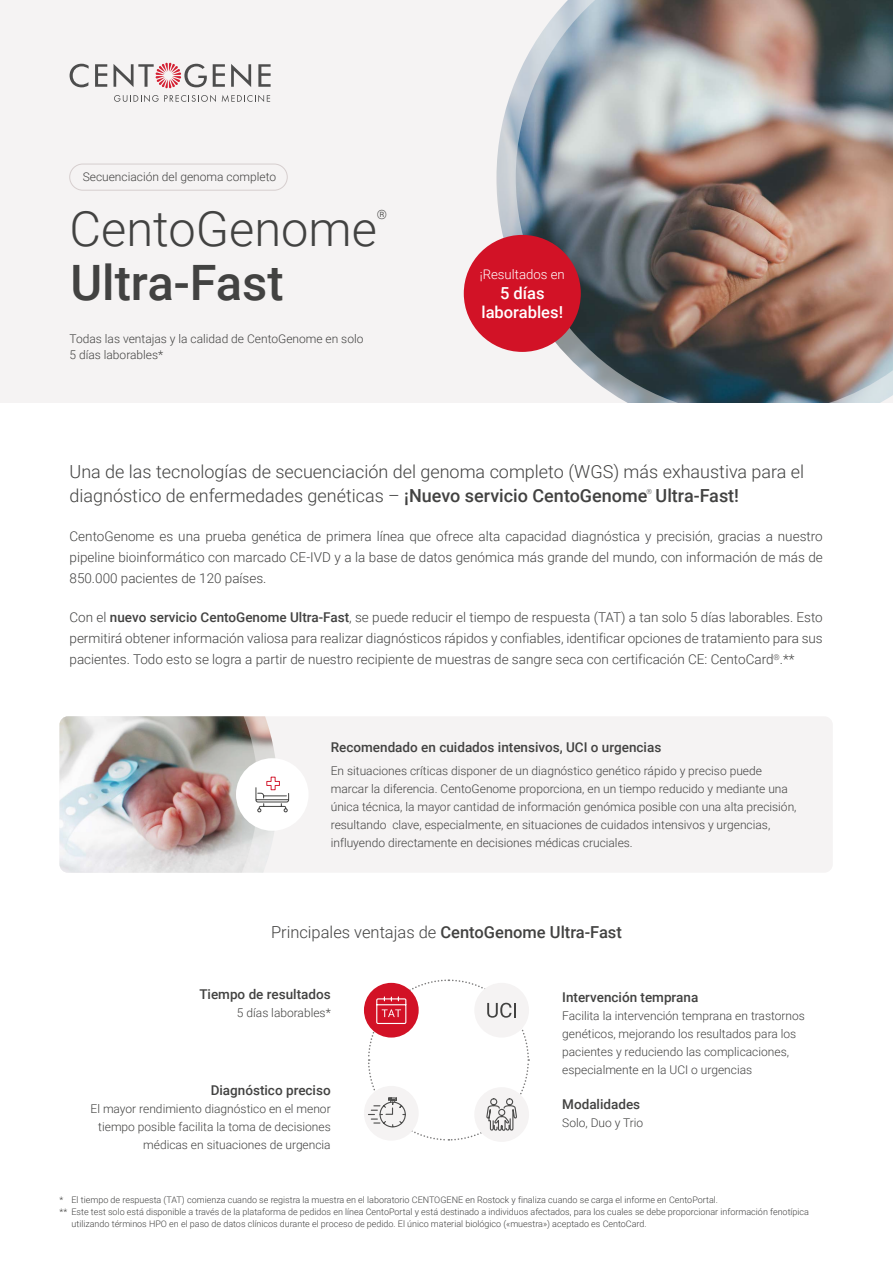
<style>
.page{position:relative;width:893px;height:1263px;background:#fff}
.page>*{position:absolute;margin:0;border:0;box-sizing:border-box;transform-origin:0 0}
.t1{font:300 48.75px "Roboto";color:#424241}
.t2{font:500 48.75px "Roboto";color:#424241}
.t3{font:300 18px/24px "Roboto";color:#424241}
.t4{font:300 16.5px "Roboto";color:#424241}
.t5{font:500 16.5px/19.8px "Roboto";color:#fff;text-align:center}
.t6{font:300 13.5px/21px "Roboto";color:#424241;text-align:justify}
.t7{font:500 13.5px "Roboto";color:#424241}
.t8{font:300 13.2px "Roboto";color:#fff}
.t9{font:300 12.75px "Roboto";color:#424241}
.t10{font:300 12px/18px "Roboto";color:#424241}
.t11{font:300 9px "Roboto";color:#424241}
.t12{font:300 7.05px "Roboto";color:#424241}
.s1{font-weight:500}
</style>
<div class="page">
<div style="left:60px;top:716px;width:773px;height:157px;background:#f5f3f3;border-radius:9px"></div>
<img style="left:258px;top:716px;width:17px;height:156px">
<div style="left:0;top:0;width:893px;height:456px;background:#f5f3f3"></div>
<img style="left:496px;top:80px;width:20px;height:272px">
<img style="left:516px;top:0;width:377px;height:403px">
<div style="left:464px;top:235px;width:117px;height:117px;background:#d21226;border-radius:50%"></div>
<div style="left:0;top:403px;width:893px;height:261px;background:#fff"></div>
<svg style="left:70px;top:64px;width:19px;height:23px"></svg>
<svg style="left:95px;top:64px;width:12px;height:23px"></svg>
<svg style="left:231px;top:64px;width:20px;height:23px"></svg>
<svg style="left:114px;top:63px;width:93px;height:25px"></svg>
<svg style="left:213px;top:64px;width:12px;height:23px"></svg>
<svg style="left:258px;top:64px;width:13px;height:23px"></svg>
<svg style="left:114px;top:95px;width:102px;height:7px"></svg>
<svg style="left:222px;top:95px;width:48px;height:7px"></svg>
<div style="left:70px;top:164px;width:217px;height:26px;border:1px solid #d6cece;border-radius:13px"></div>
<img style="left:60px;top:716px;width:198px;height:157px">
<div style="left:236px;top:758px;width:73px;height:73px;background:#fff;border-radius:50%"></div>
<svg style="left:255px;top:776px;width:35px;height:37px"></svg>
<svg style="left:367px;top:979px;width:163px;height:162px"></svg>
<p class="t10" style="left:83px;top:167px;width:195px">Secuenciación del genoma completo</p>
<p class="t9" style="left:377px;top:206px;width:12px">®</p>
<h1 class="t1" style="left:70px;top:195px;width:309px">CentoGenome</h1>
<h1 class="t2" style="left:70px;top:248px;width:215px">Ultra-Fast</h1>
<p class="t10" style="left:70px;top:330px;width:295px;line-height:16.5px">Todas las ventajas y la calidad de CentoGenome en solo<br>5 días laborables*</p>
<p class="t8" style="left:480px;top:265px;width:87px">¡Resultados en</p>
<h3 class="t5" style="left:481px;top:282px;width:83px">5 días laborables!</h3>
<h2 class="t3" style="left:70px;top:459px;width:736px">Una de las tecnologías de secuenciación del genoma completo (WGS) más exhaustiva para el diagnóstico de enfermedades genéticas – <span class="s1">¡Nuevo servicio CentoGenome Ultra-Fast!</span></h2>
<p class="t6" style="left:70px;top:525px;width:755px">CentoGenome es una prueba genética de primera línea que ofrece alta capacidad diagnóstica y precisión, gracias a nuestro pipeline bioinformático con marcado CE-IVD y a la base de datos genómica más grande del mundo, con información de más de 850.000 pacientes de 120 países.</p>
<p class="t6" style="left:70px;top:606px;width:755px">Con el <span class="s1">nuevo servicio CentoGenome Ultra-Fast</span>, se puede reducir el tiempo de respuesta (TAT) a tan solo 5 días laborables. Esto permitirá obtener información valiosa para realizar diagnósticos rápidos y confiables, identificar opciones de tratamiento para sus pacientes. Todo esto se logra a partir de nuestro recipiente de muestras de sangre seca con certificación CE: CentoCard<sup>®</sup>.**</p>
<p class="t12" style="left:646px;top:487px;width:7px">®</p>
<p class="t7" style="left:331px;top:738px;width:332px">Recomendado en cuidados intensivos, UCI o urgencias</p>
<p class="t10" style="left:331px;top:761px;width:467px">En situaciones críticas disponer de un diagnóstico genético rápido y preciso puede marcar la diferencia. CentoGenome proporciona, en un tiempo reducido y mediante una única técnica, la mayor cantidad de información genómica posible con una alta precisión, resultando clave, especialmente, en situaciones de cuidados intensivos y urgencias, influyendo directamente en decisiones médicas cruciales.</p>
<h3 class="t4" style="left:271px;top:920px;width:352px">Principales ventajas de <span class="s1">CentoGenome Ultra-Fast</span></h3>
<p class="t7" style="left:199px;top:985px;width:133px">Tiempo de resultados</p>
<p class="t10" style="left:237px;top:1003px;width:95px">5 días laborables*</p>
<p class="t7" style="left:562px;top:988px;width:138px">Intervención temprana</p>
<p class="t10" style="left:562px;top:1006px;width:244px">Facilita la intervención temprana en trastornos genéticos, mejorando los resultados para los pacientes y reduciendo las complicaciones, especialmente en la UCI o urgencias</p>
<p class="t7" style="left:211px;top:1080px;width:122px">Diagnóstico preciso</p>
<p class="t10" style="left:91px;top:1099px;width:242px;text-align:right">El mayor rendimiento diagnóstico en el menor tiempo posible facilita la toma de decisiones médicas en situaciones de urgencia</p>
<p class="t7" style="left:562px;top:1095px;width:80px">Modalidades</p>
<p class="t10" style="left:562px;top:1113px;width:83px">Solo, Duo y Trio</p>
<p class="t11" style="left:60px;top:1194px;width:660px">* El tiempo de respuesta (TAT) comienza cuando se registra la muestra en el laboratorio CENTOGENE en Rostock y finaliza cuando se carga el informe en CentoPortal.</p>
<p class="t11" style="left:60px;top:1206px;width:751px">** Este test solo está disponible a través de la plataforma de pedidos en línea CentoPortal y está destinado a individuos afectados, para los cuales se debe proporcionar información fenotípica</p>
<p class="t11" style="left:72px;top:1218px;width:577px">utilizando términos HPO en el paso de datos clínicos durante el proceso de pedido. El único material biológico («muestra») aceptado es CentoCard.</p>
</div>
